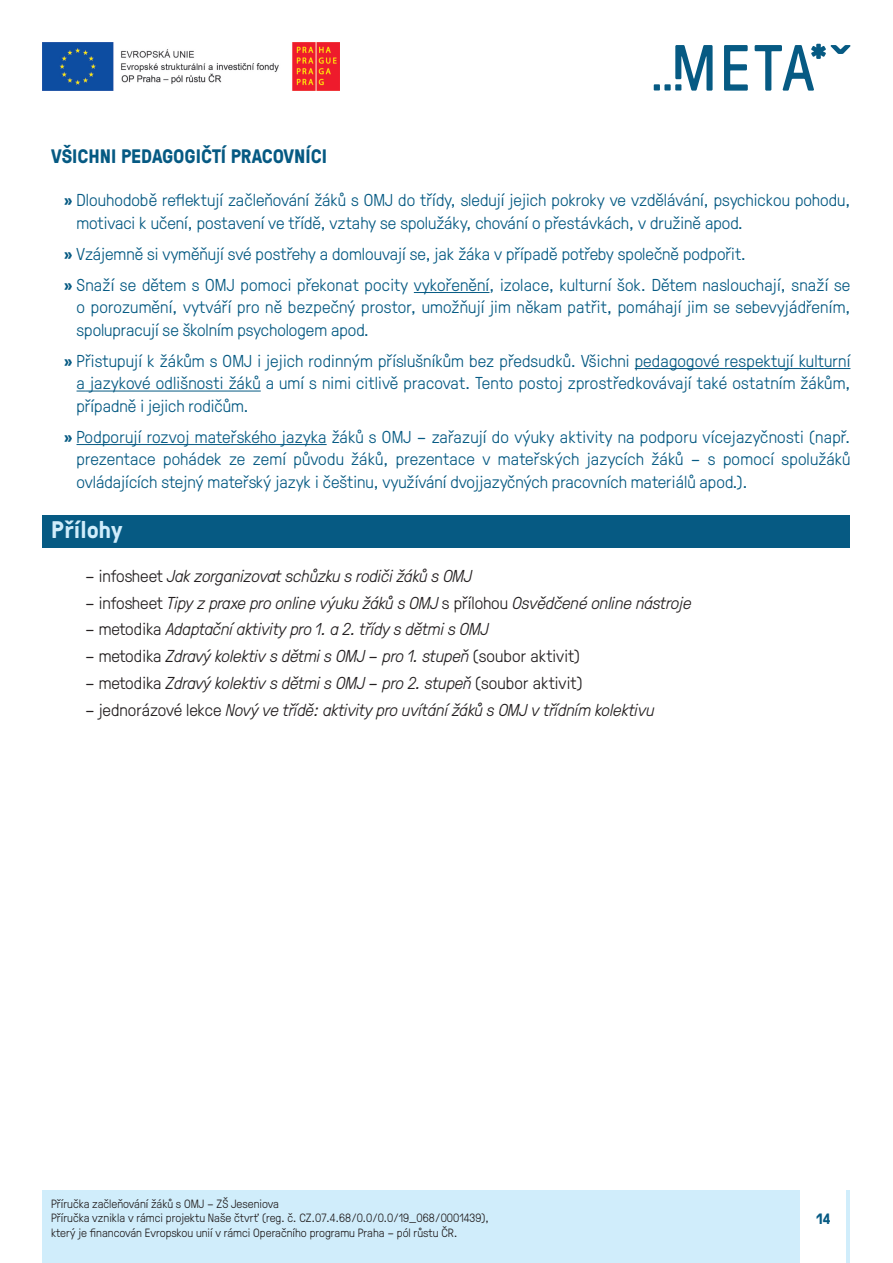
<style>
.page{position:relative;width:893px;height:1263px;background:#fff}
.page>*{position:absolute;margin:0;border:0;box-sizing:border-box;transform-origin:0 0}
.t1{font:700 24px "GT Pressura";color:#d0edfb}
.t2{font:700 19.5px "GT Pressura";color:#065a83}
.t3{font:300 17.25px/22.5px "GT Pressura";color:#065a83}
.t4{font:italic 300 17.25px "GT Pressura";color:#231f20}
.t5{font:700 15px "GT Pressura";color:#065a83}
.t6{font:300 12px/14.4px "GT Pressura";color:#231f20}
.s1{font-weight:700}
.s2{font-style:normal}
</style>
<div class="page">
<div style="left:43px;top:1191px;width:807px;height:72px;background:#d0edfb"></div>
<img style="left:43px;top:43px;width:297px;height:47px">
<svg style="left:724px;top:45px;width:24px;height:46px"></svg>
<svg style="left:755px;top:44px;width:95px;height:47px"></svg>
<svg style="left:654px;top:45px;width:59px;height:46px"></svg>
<div style="left:801px;top:1191px;width:45px;height:72px;background:#fff"></div>
<div style="left:43px;top:515px;width:807px;height:32px;background:#065a83"></div>
<hr style="left:414px;top:292px;width:75px;height:1px;background:#065a83">
<hr style="left:635px;top:368px;width:215px;height:1px;background:#065a83">
<svg style="left:77px;top:391px;width:13px;height:1px"></svg>
<hr style="left:90px;top:391px;width:171px;height:1px;background:#065a83">
<hr style="left:77px;top:444px;width:250px;height:1px;background:#065a83">
<p class="t2" style="left:51px;top:149px;width:278px">VŠICHNI PEDAGOGIČTÍ PRACOVNÍCI</p>
<p class="t3" style="left:77px;top:191px;width:775px;text-indent:-13px"><span class="s1">»</span> Dlouhodobě reflektují začleňování žáků s OMJ do třídy, sledují jejich pokroky ve vzdělávání, psychickou pohodu, motivaci k učení, postavení ve třídě, vztahy se spolužáky, chování o přestávkách, v družině apod.</p>
<p class="t3" style="left:64px;top:240px;width:788px;line-height:31px"><span class="s1">»</span> Vzájemně si vyměňují své postřehy a domlouvají se, jak žáka v případě potřeby společně podpořit.<br><span class="s1">»</span> Snaží se dětem s OMJ pomoci překonat pocity vykořenění, izolace, kulturní šok. Dětem naslouchají, snaží se</p>
<p class="t3" style="left:77px;top:298px;width:775px">o porozumění, vytváří pro ně bezpečný prostor, umožňují jim někam patřit, pomáhají jim se sebevyjádřením, spolupracují se školním psychologem apod.</p>
<p class="t3" style="left:77px;top:351px;width:775px;text-align:justify;text-indent:-13px"><span class="s1">»</span> Přistupují k žákům s OMJ i jejich rodinným příslušníkům bez předsudků. Všichni pedagogové respektují kulturní a jazykové odlišnosti žáků a umí s nimi citlivě pracovat. Tento postoj zprostředkovávají také ostatním žákům, případně i jejich rodičům.</p>
<p class="t3" style="left:77px;top:427px;width:775px;text-align:justify;text-indent:-13px"><span class="s1">»</span> Podporují rozvoj mateřského jazyka žáků s OMJ – zařazují do výuky aktivity na podporu vícejazyčnosti (např. prezentace pohádek ze zemí původu žáků, prezentace v mateřských jazycích žáků – s pomocí spolužáků ovládajících stejný mateřský jazyk i češtinu, využívání dvojjazyčných pracovních materiálů apod.).</p>
<h1 class="t1" style="left:51px;top:522px;width:73px">Přílohy</h1>
<p class="t4" style="left:85px;top:570px;width:388px"><span class="s2">– infosheet</span> Jak zorganizovat schůzku s rodiči žáků s OMJ</p>
<p class="t4" style="left:85px;top:597px;width:608px"><span class="s2">– infosheet</span> Tipy z praxe pro online výuku žáků s OMJ <span class="s2">s přílohou</span> Osvědčené online nástroje</p>
<p class="t4" style="left:85px;top:623px;width:405px"><span class="s2">– metodika</span> Adaptační aktivity pro 1. a 2. třídy s dětmi s OMJ</p>
<p class="t4" style="left:85px;top:650px;width:497px"><span class="s2">– metodika</span> Zdravý kolektiv s dětmi s OMJ – pro 1. stupeň <span class="s2">(soubor aktivit)</span></p>
<p class="t4" style="left:85px;top:677px;width:499px"><span class="s2">– metodika</span> Zdravý kolektiv s dětmi s OMJ – pro 2. stupeň <span class="s2">(soubor aktivit)</span></p>
<p class="t4" style="left:85px;top:704px;width:571px"><span class="s2">– jednorázové lekce</span> Nový ve třídě: aktivity pro uvítání žáků s OMJ v třídním kolektivu</p>
<p class="t6" style="left:51px;top:1197px;width:439px">Příručka začleňování žáků s OMJ – ZŠ Jeseniova<br>Příručka vznikla v rámci projektu Naše čtvrť (reg. č. CZ.07.4.68/0.0/0.0/19_068/0001439), který je financován Evropskou unií v rámci Operačního programu Praha – pól růstu ČR.</p>
<p class="t5" style="left:816px;top:1213px;width:16px">14</p>
</div>
